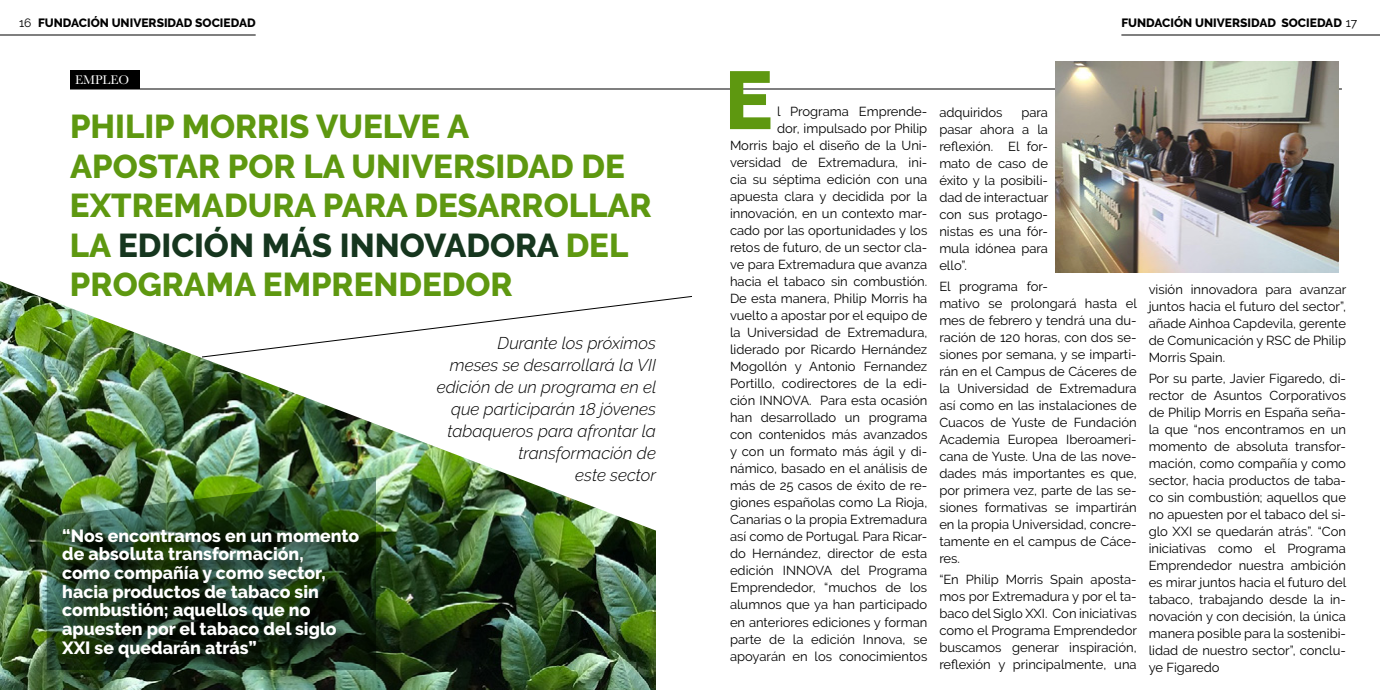
<style>
.page{position:relative;width:1380px;height:690px;background:#fff}
.page>*{position:absolute;margin:0;border:0;box-sizing:border-box;transform-origin:0 0}
.t1{font:800 33px/39.6px "Raleway";color:#5e9810}
.t2{font:800 17.6px/18.7px "Raleway";color:#fff}
.t3{font:italic 300 17px/22px "Raleway";color:#000;text-align:right}
.t4{font:13px/17px "Raleway";color:#000;text-align:justify}
.t5{font:13px "Baskerville";color:#fff}
.t6{font:800 12px "Raleway";color:#000}
.s1{font-weight:400}
.s2{color:#16361e}
</style>
<div class="page">
<div style="left:70px;top:70px;width:70px;height:19px;background:#000"></div>
<hr style="left:70px;top:88px;width:1272px;height:2px;background:#000">
<img style="left:1056px;top:61px;width:282px;height:212px">
<img style="left:0;top:281px;width:656px;height:409px">
<img style="left:47px;top:477px;width:329px;height:193px">
<div style="left:61px;top:526px;width:314px;height:148px;background:#000;opacity:.75"></div>
<svg style="left:201px;top:295px;width:491px;height:63px"></svg>
<hr style="left:0;top:34px;width:256px;height:2px;background:#000">
<hr style="left:1121px;top:34px;width:259px;height:2px;background:#000">
<svg style="left:730px;top:71px;width:40px;height:58px"></svg>
<p class="t6" style="left:19px;top:16px;width:238px"><span class="s1">16</span> FUNDACIÓN UNIVERSIDAD SOCIEDAD</p>
<p class="t6" style="left:1121px;top:16px;width:237px">FUNDACIÓN UNIVERSIDAD SOCIEDAD <span class="s1">17</span></p>
<p class="t5" style="left:75px;top:72px;width:56px">EMPLEO</p>
<h1 class="t1" style="left:70px;top:107px;width:583px">Philip Morris vu elve a<br>apostar por la Universidad de<br>Extremadu ra para desarrollar la <span class="s2">edición más innovadora</span> del<br>Programa Emprendedor</h1>
<h3 class="t3" style="left:437px;top:332px;width:221px">Durante los próximos<br>meses se desarrollará la VII edición de un programa en el que participarán 18 jóvenes tabaqueros para afrontar la transformación de<br>este sector</h3>
<h2 class="t2" style="left:62px;top:526px;width:299px">“Nos encontramos en un momento de absoluta transformación,<br>como compañía y como sector, hacia productos de tabaco sin combustión; aquellos que no apuesten por el tabaco del siglo<br>XXI</h2>
<h2 class="t2" style="left:95px;top:639px;width:164px">se quedarán atrás”</h2>
<p class="t4" style="left:730px;top:103px;width:199px;text-align:right">l Programa Emprende-<br>dor, impulsado por Philip<br>Morris bajo el diseño de la Uni&shy;versidad de Extremadura, ini&shy;cia su séptima edición con una apuesta clara y decidida por la innovación, en un contexto mar&shy;cado por las oportunidades y los retos de futuro, de un sector cla&shy;ve para Extremadura que avanza hacia el tabaco sin combustión.<br>De esta manera, Philip Morris ha vuelto a apostar por el equipo de la Universidad de Extremadura, liderado por Ricardo Hernández<br>Mogollón y Antonio Fernandez<br>Portillo, codirectores de la edi&shy;ción INNOVA. Para esta ocasión han desarrollado un programa con contenidos más avanzados y con un formato más ágil y di&shy;námico, basado en el análisis de más de 25 casos de éxito de re&shy;giones españolas como La Rioja,<br>Canarias o la propia Extremadura así como de Portugal. Para Ricar&shy;do Hernández, director de esta edición INNOVA del Programa<br>Emprendedor, “muchos de los alumnos que ya han participado en anteriores ediciones y forman parte de la edición Innova, se apoyarán en los conocimientos</p>
<p class="t4" style="left:939px;top:103px;width:65px">adquiridos</p>
<p class="t4" style="left:939px;top:103px;width:110px;text-indent:82px">para pasar ahora a la reflexión. El for&shy;mato de caso de éxito y la posibili&shy;dad de interactuar con sus protago&shy;nistas es una fór&shy;mula idónea para ello”.</p>
<p class="t4" style="left:939px;top:277px;width:199px;text-align:left">El programa for-<br>mativo se prolongará hasta el mes de febrero y tendrá una du&shy;ración de 120 horas, con dos se&shy;siones por semana, y se imparti&shy;rán en el Campus de Cáceres de la Universidad de Extremadura así como en las instalaciones de<br>Cuacos de Yuste de Fundación<br>Academia Europea Iberoameri&shy;cana de Yuste. Una de las nove&shy;dades más importantes es que, por primera vez, parte de las se&shy;siones formativas se impartirán en la propia Universidad, concre&shy;tamente en el campus de Cáce&shy;res.</p>
<p class="t4" style="left:939px;top:570px;width:199px">“En Philip Morris Spain aposta&shy;mos por Extremadura y por el ta&shy;baco del Siglo XXI. Con iniciativas como el Programa Emprendedor buscamos generar inspiración, reflexión y principalmente, una</p>
<p class="t4" style="left:1149px;top:281px;width:199px">visión innovadora para avanzar juntos hacia el futuro del sector”, añade Ainhoa Capdevila, gerente de Comunicación y RSC de Philip Morris Spain.</p>
<p class="t4" style="left:1149px;top:370px;width:199px">Por su parte, Javier Figaredo, di&shy;rector de Asuntos Corporativos de Philip Morris en España seña&shy;la que “nos encontramos en un momento de absoluta transfor&shy;mación, como compañía y como sector, hacia productos de taba&shy;co sin combustión; aquellos que no apuesten por el tabaco del si&shy;glo XXI se quedarán atrás”. “Con iniciativas como el Programa Emprendedor nuestra ambición es mirar juntos hacia el futuro del tabaco, trabajando desde la in&shy;novación y con decisión, la única manera posible para la sostenibi&shy;lidad de nuestro sector”, conclu&shy;ye Figaredo</p>
</div>
